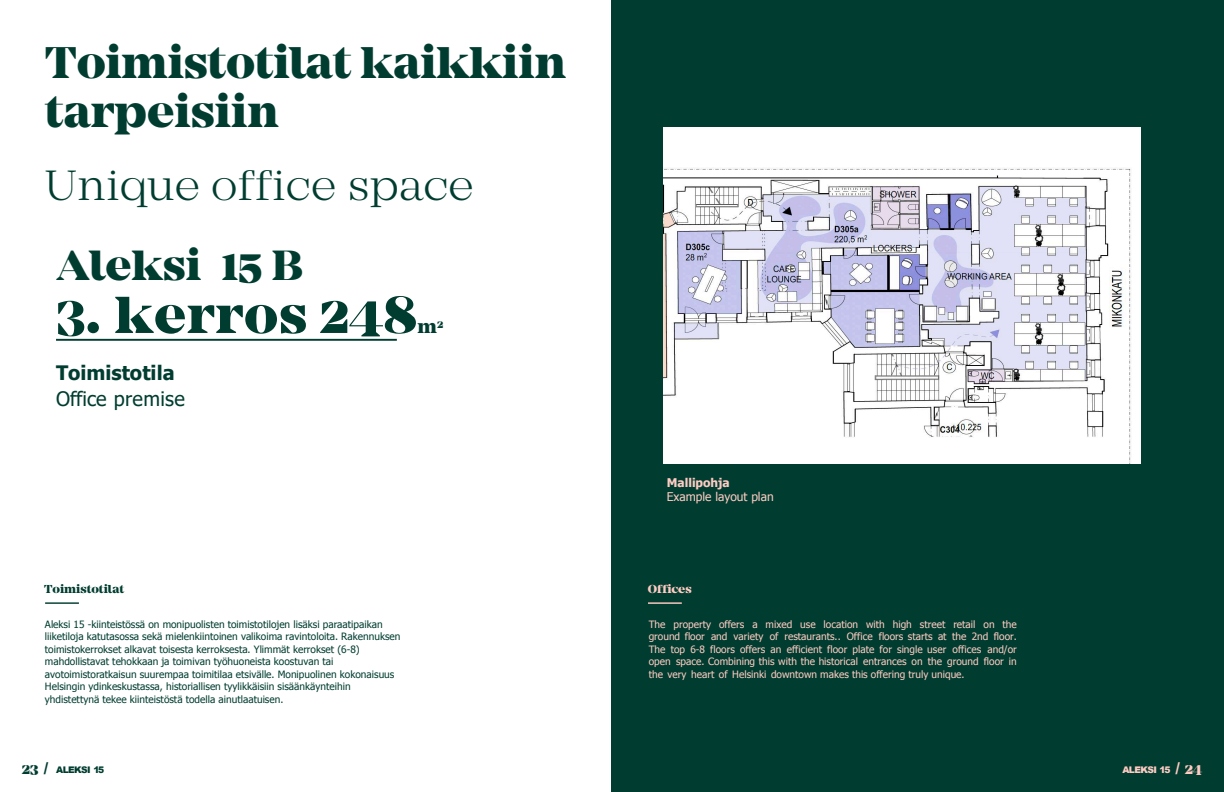
<style>
.page{position:relative;width:1224px;height:792px;background:#fff}
.page>*{position:absolute;margin:0;border:0;box-sizing:border-box;transform-origin:0 0}
.t1{font:800 54px "Mirador";letter-spacing:.015em;color:#003d30}
.t2{font:800 46.1px/49.1px "Mirador";color:#003d30}
.t3{font:300 43.9px "Mirador";color:#003d30}
.t4{font:800 43.9px "Mirador";color:#003d30}
.t5{font:19.9px "Tahoma";letter-spacing:.01em;color:#003d30}
.t6{font:700 19.9px "Tahoma";color:#003d30}
.t7{font:800 19.4px "Mirador";color:#003d30}
.t8{font:12px "Tahoma";color:#ffccc4}
.t9{font:800 12px "Mirador";letter-spacing:-.01em;color:#003d30}
.t10{font:700 12px "Tahoma";color:#ffccc4}
.t11{font:800 12px "Mirador";letter-spacing:-.005em;color:#ffccc4}
.t12{font:10.1px/12.5px "Tahoma";color:#003d30}
.t13{font:10.1px/12.5px "Tahoma";color:#ffccc4;text-align:justify}
.t14{font:900 9.1px "Arial";letter-spacing:-.065em;color:#003d30}
.t15{font:900 9.1px "Arial";letter-spacing:-.065em;color:#ffccc4}
.s1{font-family:"Mirador Bold DEMO";font-weight:400}
.s2{font-family:"Mirador";font-weight:800;font-size:15.1px}
.s3{font-size:16.1px}
</style>
<div class="page">
<div style="left:611px;top:0;width:613px;height:792px;background:#003d30"></div>
<svg style="left:56px;top:339px;width:341px;height:2px"></svg>
<hr style="left:45px;top:602px;width:34px;height:2px;background:#003d30">
<hr style="left:648px;top:602px;width:34px;height:2px;background:#ffccc4">
<img style="left:663px;top:127px;width:477px;height:337px">
<p class="t2" style="left:45px;top:39px;width:523px">Toimistotilat kaikkiin tarpeisiin</p>
<p class="t3" style="left:45px;top:160px;width:431px">Unique office space</p>
<p class="t4" style="left:56px;top:239px;width:248px">Aleksi 15 B</p>
<p class="t1" style="left:56px;top:283px;width:362px"><span class="s1">3</span>. kerros 248</p>
<p class="t7" style="left:418px;top:315px;width:27px">m<sup>2</sup></p>
<p class="t6" style="left:56px;top:359px;width:120px">Toimistotila</p>
<p class="t5" style="left:56px;top:385px;width:130px">Office premise</p>
<p class="t9" style="left:44px;top:582px;width:82px">Toimistotilat</p>
<p class="t12" style="left:45px;top:617px;width:357px">Aleksi 15 -kiinteistössä on monipuolisten toimistotilojen lisäksi paraatipaikan liiketiloja katutasossa sekä mielenkiintoinen valikoima ravintoloita. Rakennuksen toimistokerrokset alkavat toisesta kerroksesta. Ylimmät kerrokset (6-8) mahdollistavat tehokkaan ja toimivan työhuoneista koostuvan tai avotoimistoratkaisun suurempaa toimitilaa etsivälle. Monipuolinen kokonaisuus Helsingin ydinkeskustassa, historiallisen tyylikkäisiin sisäänkäynteihin yhdistettynä tekee kiinteistöstä todella ainutlaatuisen.</p>
<p class="t10" style="left:667px;top:474px;width:64px">Mallipohja</p>
<p class="t8" style="left:667px;top:489px;width:108px">Example layout plan</p>
<p class="t11" style="left:648px;top:582px;width:45px">Offices</p>
<p class="t13" style="left:649px;top:617px;width:370px">The property offers a mixed use location with high street retail on the ground floor and variety of restaurants.. Office floors starts at the 2nd floor.<br>The top 6-8 floors offers an efficient floor plate for single user offices and/or open space. Combining this with the historical entrances on the ground floor in the very heart of Helsinki downtown makes this offering truly unique.</p>
<p class="t14" style="left:22px;top:763px;width:84px"><span class="s2">23</span> <span class="s3">/</span> ALEKSI 15</p>
<p class="t15" style="left:1122px;top:763px;width:82px">ALEKSI 15 <span class="s3">/</span> <span class="s2">24</span></p>
</div>
